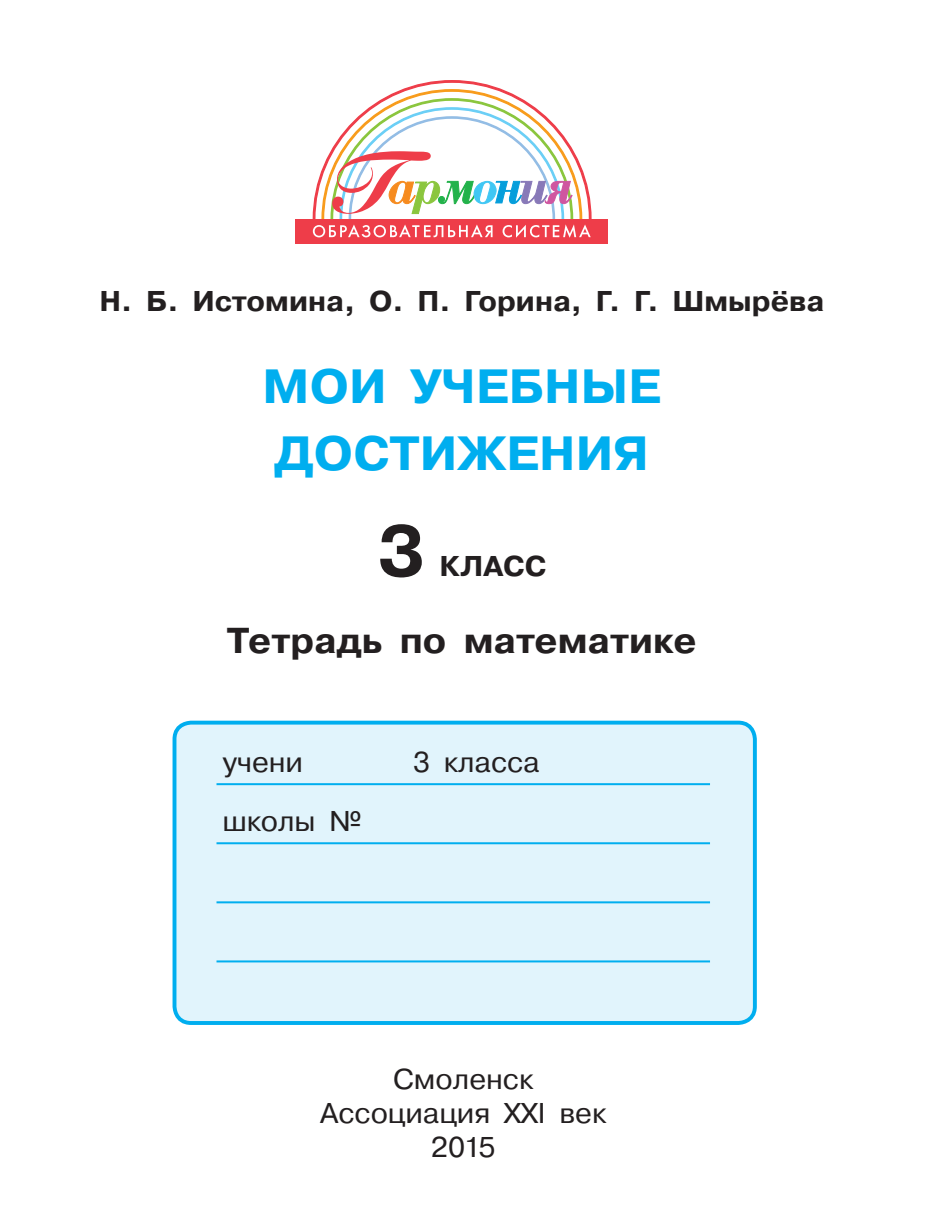
<style>
.page{position:relative;width:936px;height:1219px;background:#fff}
.page>*{position:absolute;margin:0;border:0;box-sizing:border-box;transform-origin:0 0}
.t1{font:700 72px "Pragmatica C San Pin";color:#231f20}
.t2{font:700 48px/67.2px "Pragmatica C San Pin";color:#00aeef}
.t3{font:700 36px "Pragmatica C San Pin";color:#231f20}
.t4{font:28.6px/34px "Pragmatica C San Pin";color:#231f20;text-align:center}
.t5{font:700 28.6px "Pragmatica C San Pin";color:#231f20}
</style>
<div class="page">
<div style="left:295px;top:219px;width:312px;height:24px;background:#ee3d49"></div>
<svg style="left:312px;top:80px;width:280px;height:158px"></svg>
<div style="left:174px;top:723px;width:580px;height:300px;background:#e1f4fc;border-radius:17px"></div>
<div style="left:172px;top:721px;width:584px;height:304px;border:4px solid #00aeef;border-radius:17px"></div>
<hr style="left:216px;top:960px;width:494px;height:2px;background:#00aeef">
<hr style="left:216px;top:901px;width:494px;height:2px;background:#00aeef">
<hr style="left:216px;top:842px;width:494px;height:2px;background:#00aeef">
<hr style="left:216px;top:783px;width:494px;height:2px;background:#00aeef">
<p class="t5" style="left:99px;top:284px;width:726px">Н. Б. Истомина, О. П. Горина, Г. Г. Шмырёва</p>
<h2 class="t2" style="left:262px;top:353px;width:400px">МОИ УЧЕБНЫЕ<br>ДОСТИЖЕНИЯ</h2>
<h1 class="t1" style="left:377px;top:509px;width:50px">3</h1>
<p class="t5" style="left:439px;top:549px;width:108px">КЛАСС</p>
<p class="t3" style="left:227px;top:620px;width:471px">Тетрадь по математике</p>
<p class="t4" style="left:222px;top:745px;width:82px">учени</p>
<p class="t4" style="left:413px;top:745px;width:128px">3 класса</p>
<p class="t4" style="left:222px;top:804px;width:141px">школы №</p>
<p class="t4" style="left:320px;top:1062px;width:288px">Смоленск<br>Ассоциация XXI век<br>2015</p>
</div>
